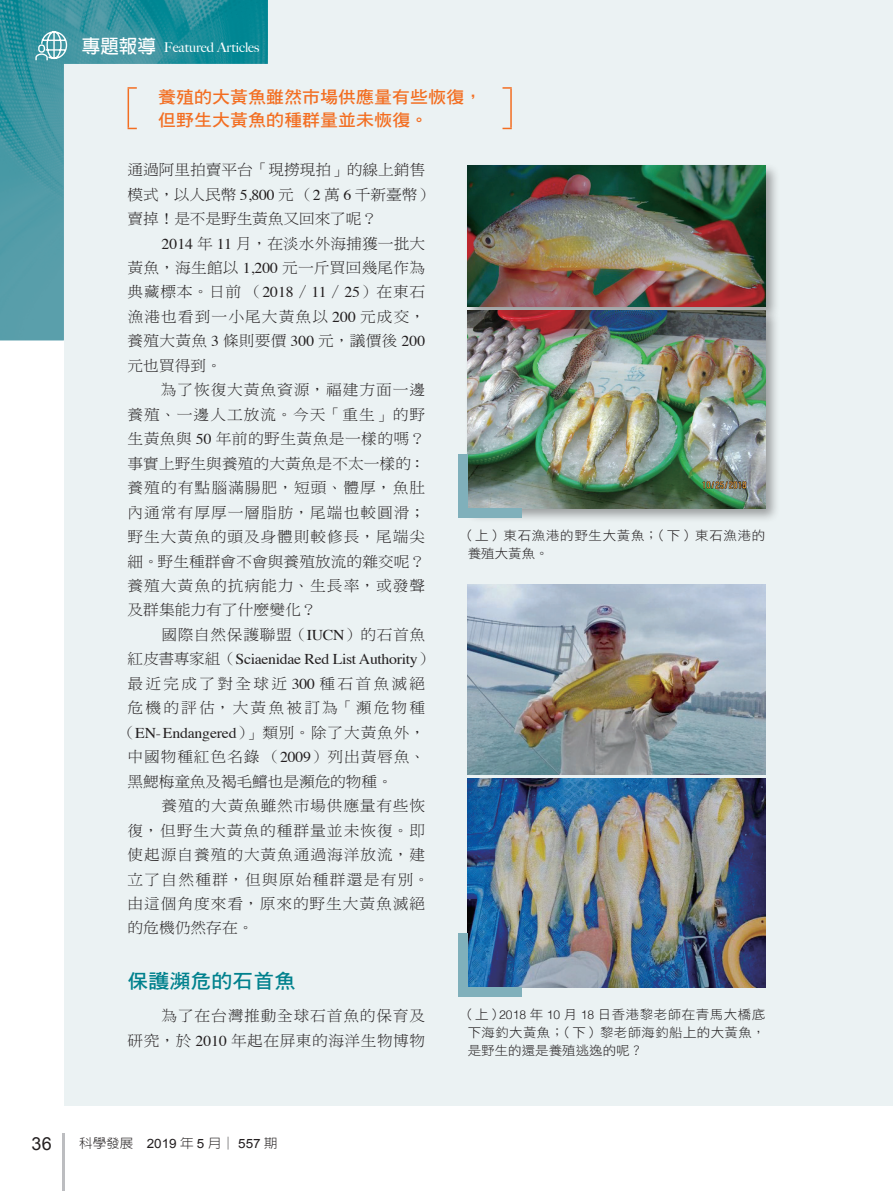
<style>
.page{position:relative;width:893px;height:1191px;background:#fff}
.page>*{position:absolute;margin:0;border:0;box-sizing:border-box;transform-origin:0 0}
.大標{font:19.95px "DF Hei Std W7";color:#00818d;scale:1.05 1}
.t1{font:18px "Arial";color:#231f20}
.抽言{font:17.1px/22.5px "DF Hei Std W7";color:#f36e21;scale:1.05 1}
.內文{font:15px/24.5px "DF Ming Std W3";letter-spacing:.05em;color:#231f20;text-align:justify;scale:1.05 1}
.內文-2{font:15px/24.5px "DF Ming Std W3";letter-spacing:-.01em;color:#231f20;scale:1.05 1}
.內文-3{font:15px "Times";letter-spacing:-.02em;color:#231f20;scale:1.05 1}
.內文-4{font:15px "DF Ming Std W3";letter-spacing:.145em;color:#231f20;scale:1.05 1}
.內文-5{font:15px "DF Ming Std W3";letter-spacing:.135em;color:#231f20;scale:1.05 1}
.t2{font:500 13.5px "Big Caslon";color:#fff}
.圖說{font:12.9px/18px "DF Hei Std W3";letter-spacing:.025em;color:#231f20;text-align:justify;scale:1.05 1}
.圖說-2{font:12.9px/18px "DF Hei Std W3";letter-spacing:.05em;color:#231f20;scale:1.05 1}
.t3{font:300 12.9px "AR New Hei B5";color:#231f20;scale:1.05 1}
.s1{font-family:"AR New Hei B5";font-weight:700;font-size:18.6px}
.s2{font-family:"Times"}
.s3{font-family:"DF Ming Std W3"}
.s4{font-family:"Arial";font-weight:400}
.s5{font-family:"Helvetica";font-weight:300;font-size:12.3px}
</style>
<div class="page">
<div style="left:64px;top:0;width:829px;height:1106px;background:#ebf2f3"></div>
<svg style="left:502px;top:87px;width:10px;height:2px"></svg>
<hr style="left:510px;top:89px;width:2px;height:39px;background:#f36e21">
<hr style="left:63px;top:1133px;width:2px;height:58px;background:#bcbdc0">
<div style="left:465px;top:163px;width:316px;height:158px;background:#231f20;opacity:.4"></div>
<img style="left:468px;top:166px;width:297px;height:140px">
<img style="left:468px;top:585px;width:297px;height:189px">
<div style="left:465px;top:307px;width:316px;height:216px;background:#231f20;opacity:.4"></div>
<img style="left:468px;top:310px;width:297px;height:198px">
<img style="left:468px;top:778px;width:297px;height:209px">
<div style="left:458px;top:454px;width:10px;height:54px;background:#80b0bb"></div>
<div style="left:458px;top:508px;width:64px;height:10px;background:#80b0bb"></div>
<div style="left:458px;top:933px;width:10px;height:54px;background:#80b0bb"></div>
<div style="left:458px;top:987px;width:64px;height:9px;background:#80b0bb"></div>
<img style="left:0;top:0;width:268px;height:340px">
<svg style="left:35px;top:31px;width:33px;height:31px"></svg>
<p class="t2" style="left:82px;top:36px;width:179px"><span class="s1">專題報導</span> Featured Articles</p>
<p class="抽言" style="left:158px;top:85px;width:310px">養殖的大黃魚雖然市場供應量有些恢復，但野生大黃魚的種群量並未恢復。</p>
<p class="內文-2" style="left:128px;top:157px;width:292px">通過阿里拍賣平台「現撈現拍」的線上銷售模式，以人民幣 <span class="s2">5,800</span> 元（<span class="s2">2</span> 萬 <span class="s2">6</span> 千新臺幣）賣掉！是不是野生黃魚又回來了呢？</p>
<p class="內文" style="left:128px;top:231px;width:285px;text-indent:34px"><span class="s2">2014</span> 年 <span class="s2">11</span> 月，在淡水外海捕獲一批大黃魚，海生館以 <span class="s2">1,200</span> 元一斤買回幾尾作為典藏標本。日前（<span class="s2">2018</span>／<span class="s2">11</span>／<span class="s2">25</span>）在東石漁港也看到一小尾大黃魚以 <span class="s2">200</span> 元成交，養殖大黃魚 <span class="s2">3</span> 條則要價 <span class="s2">300</span> 元，議價後 <span class="s2">200</span>元也買得到。</p>
<p class="內文" style="left:128px;top:377px;width:285px;text-indent:33px">為了恢復大黃魚資源，福建方面一邊養殖、一邊人工放流。今天「重生」的野生黃魚與 <span class="s2">50</span> 年前的野生黃魚是一樣的嗎？事實上野生與養殖的大黃魚是不太一樣的：養殖的有點腦滿腸肥，短頭、體厚，魚肚內通常有厚厚一層脂肪，尾端也較圓滑；野生大黃魚的頭及身體則較修長，尾端尖細。野生種群會不會與養殖放流的雜交呢？養殖大黃魚的抗病能力、生長率，或發聲及群集能力有了什麼變化？</p>
<p class="內文" style="left:162px;top:622px;width:253px">國際自然保護聯盟（<span class="s2">IUCN</span>）的石首魚</p>
<p class="內文-3" style="left:128px;top:645px;width:292px"><span class="s3">紅皮書專家組（</span>Sciaenidae Red List Authority<span class="s3">）</span></p>
<p class="內文-4" style="left:128px;top:675px;width:285px">最近完成了對全球近 <span class="s2">300</span> 種石首魚滅絕</p>
<p class="內文-5" style="left:128px;top:700px;width:285px">危機的評估，大黃魚被訂為「瀕危物種</p>
<p class="內文" style="left:120px;top:720px;width:292px">（<span class="s2">EN- Endangered</span>）」類別。除了大黃魚外，</p>
<p class="內文" style="left:128px;top:744px;width:285px">中國物種紅色名錄（<span class="s2">2009</span>）列出黃唇魚、</p>
<p class="內文-2" style="left:128px;top:769px;width:254px">黑鰓梅童魚及褐毛鱨也是瀕危的物種。</p>
<p class="內文" style="left:128px;top:793px;width:289px;text-align:left;text-indent:34px">養殖的大黃魚雖然市場供應量有些恢復，但野生大黃魚的種群量並未恢復。即使起源自養殖的大黃魚通過海洋放流，建立了自然種群，但與原始種群還是有別。由這個角度來看，原來的野生大黃魚滅絕的危機仍然存在。</p>
<p class="大標" style="left:128px;top:970px;width:161px">保護瀕危的石首魚</p>
<p class="內文" style="left:128px;top:1003px;width:285px;text-align:right">為了在台灣推動全球石首魚的保育及<br>研究，於 <span class="s2">2010</span> 年起在屏東的海洋生物博物</p>
<p class="t1" style="left:32px;top:1131px;width:22px">36</p>
<p class="t3" style="left:79px;top:1136px;width:190px">科學發展 <span class="s4">2019</span> 年 <span class="s4">5</span> 月│ <span class="s4">557</span> 期</p>
<p class="圖說-2" style="left:468px;top:526px;width:285px;text-indent:-7px">（上）東石漁港的野生大黃魚；（下）東石漁港的養殖大黃魚。</p>
<p class="圖說" style="left:468px;top:1005px;width:285px;text-indent:-7px">（上）<span class="s5">2018</span> 年 <span class="s5">10</span> 月 <span class="s5">18</span> 日香港黎老師在青馬大橋底下海釣大黃魚；（下）黎老師海釣船上的大黃魚，是野生的還是養殖逃逸的呢？</p>
</div>
